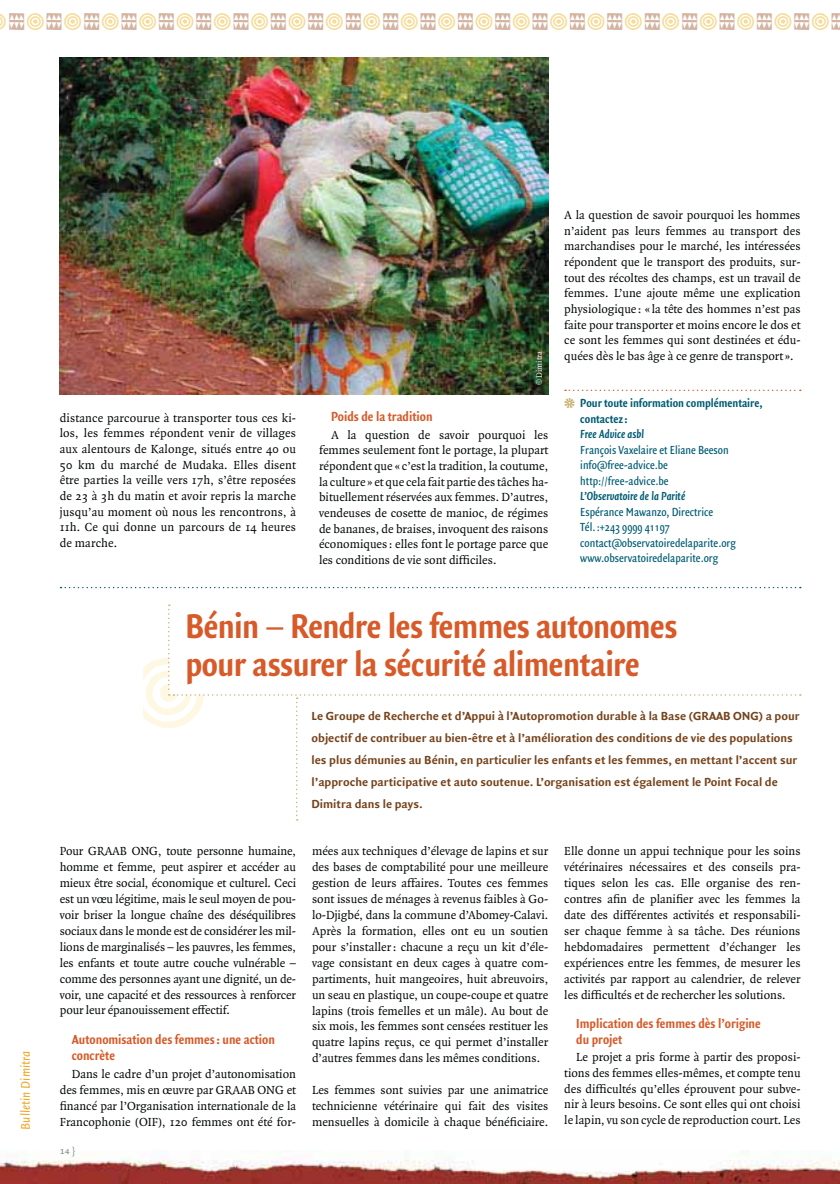
<style>
.page{position:relative;width:840px;height:1184px;background:#fff}
.page>*{position:absolute;margin:0;border:0;box-sizing:border-box;transform-origin:0 0}
.t1{font:700 36.75px/38.1px "Quadraat Sans Con";letter-spacing:-.015em;color:#d75a28}
.t2{font:700 14.1px/15.9px "Quadraat Sans Con";color:#d75a28}
.t3{font:italic 13.35px "Quadraat Sans";color:#f2a31e}
.t4{font:12.6px/15.9px "Quadraat";color:#040809;text-align:justify}
.t5{font:700 12.6px/21.9px "Quadraat Sans";color:#75431b}
.t6{font:12.6px/15.5px "Quadraat Sans Con";color:#015c73}
.t7{font:700 12.6px/15.5px "Quadraat Sans Con";color:#015c73}
.t8{font:italic 700 12.6px "Quadraat Sans Con";color:#015c73}
.t9{font:9.9px "Quadraat Small Caps";color:#868785}
.t10{font:8.4px "Quadraat";color:#fff}
.s1{font-weight:400}
</style>
<div class="page">
<img style="left:0;top:1150px;width:839px;height:33px">
<svg style="left:143px;top:604px;width:657px;height:216px"></svg>
<svg style="left:60px;top:587px;width:740px;height:1px"></svg>
<svg style="left:564px;top:389px;width:236px;height:2px"></svg>
<img style="left:60px;top:57px;width:488px;height:337px">
<p class="t3" style="left:20px;top:1129px;width:81px;rotate:-90deg">Bulletin Dimitra</p>
<p class="t10" style="left:535px;top:385px;width:36px;rotate:-90deg">© Dimitra</p>
<p class="t4" style="left:60px;top:411px;width:238px">distance parcourue à transporter tous ces ki&shy;los, les femmes répondent venir de villages aux alentours de Kalonge, situés entre 40 ou 50 km du marché de Mudaka. Elles disent être parties la veille vers 17h, s’être reposées de 23 à 3h du matin et avoir repris la marche jusqu’au moment où nous les rencontrons, à 11h. Ce qui donne un parcours de 14 heures de marche.</p>
<p class="t2" style="left:331px;top:409px;width:103px">Poids de la tradition</p>
<p class="t4" style="left:319px;top:428px;width:231px;text-indent:12px">A la question de savoir pourquoi les femmes seulement font le portage, la plupart répondent que « c’est la tradition, la coutume, la culture » et que cela fait partie des tâches ha&shy;bituellement réservées aux femmes. D’autres, vendeuses de cosette de manioc, de régimes de bananes, de braises, invoquent des raisons économiques : elles font le portage parce que les conditions de vie sont difficiles.</p>
<p class="t4" style="left:564px;top:208px;width:238px">A la question de savoir pourquoi les hommes n’aident pas leurs femmes au transport des marchandises pour le marché, les intéressées répondent que le transport des produits, sur&shy;tout des récoltes des champs, est un travail de femmes. L’une ajoute même une explication physiologique : « la tête des hommes n’est pas faite pour transporter et moins encore le dos et ce sont les femmes qui sont destinées et édu&shy;quées dès le bas âge à ce genre de transport ».</p>
<p class="t7" style="left:580px;top:396px;width:184px">Pour toute information complémentaire, contactez :</p>
<p class="t8" style="left:580px;top:429px;width:65px">Free Advice asbl</p>
<p class="t6" style="left:580px;top:443px;width:150px">François Vaxelaire et Eliane Beeson info@free-advice.be http://free-advice.be</p>
<p class="t8" style="left:580px;top:491px;width:106px">L’Observatoire de la Parité</p>
<p class="t6" style="left:580px;top:505px;width:157px">Espérance Mawanzo, Directrice<br>Tél. :+243 9999 41197 contact@observatoiredelaparite.org www.observatoiredelaparite.org</p>
<h1 class="t1" style="left:185px;top:609px;width:493px">Bénin <span class="s1">–</span> Rendre les femmes autonomes pour assurer la sécurité alimentaire</h1>
<p class="t5" style="left:311px;top:706px;width:489px">Le Groupe de Recherche et d’Appui à l’Autopromotion durable à la Base (GRAAB ONG) a pour objectif de contribuer au bien-être et à l’amélioration des conditions de vie des populations les plus démunies au Bénin, en particulier les enfants et les femmes, en mettant l’accent sur l’approche participative et auto soutenue. L’organisation est également le Point Focal de Dimitra dans le pays.</p>
<p class="t4" style="left:60px;top:843px;width:238px">Pour GRAAB ONG, toute personne humaine, homme et femme, peut aspirer et accéder au mieux être social, économique et culturel. Ceci est un vœu légitime, mais le seul moyen de pou&shy;voir briser la longue chaîne des déséquilibres sociaux dans le monde est de considérer les mil&shy;lions de marginalisés – les pauvres, les femmes, les enfants et toute autre couche vulnérable – comme des personnes ayant une dignité, un de&shy;voir, une capacité et des ressources à renforcer pour leur épanouissement effectif.</p>
<p class="t2" style="left:72px;top:1032px;width:204px">Autonomisation des femmes : une action concrète</p>
<p class="t4" style="left:60px;top:1067px;width:238px;text-indent:12px">Dans le cadre d’un projet d’autonomisation des femmes, mis en œuvre par GRAAB ONG et financé par l’Organisation internationale de la Francophonie (OIF), 120 femmes ont été for-</p>
<p class="t9" style="left:60px;top:1145px;width:17px">14 }</p>
<p class="t4" style="left:312px;top:844px;width:238px">mées aux techniques d’élevage de lapins et sur des bases de comptabilité pour une meilleure gestion de leurs affaires. Toutes ces femmes sont issues de ménages à revenus faibles à Go&shy;lo-Djigbé, dans la commune d’Abomey-Calavi.<br>Après la formation, elles ont eu un soutien pour s’installer : chacune a reçu un kit d’éle&shy;vage consistant en deux cages à quatre com&shy;partiments, huit mangeoires, huit abreuvoirs, un seau en plastique, un coupe-coupe et quatre lapins (trois femelles et un mâle). Au bout de six mois, les femmes sont censées restituer les quatre lapins reçus, ce qui permet d’installer d’autres femmes dans les mêmes conditions.</p>
<p class="t4" style="left:312px;top:1083px;width:238px">Les femmes sont suivies par une animatrice technicienne vétérinaire qui fait des visites mensuelles à domicile à chaque bénéficiaire.</p>
<p class="t4" style="left:564px;top:843px;width:238px">Elle donne un appui technique pour les soins vétérinaires nécessaires et des conseils pra&shy;tiques selon les cas. Elle organise des ren&shy;contres afin de planifier avec les femmes la date des différentes activités et responsabili&shy;ser chaque femme à sa tâche. Des réunions hebdomadaires permettent d’échanger les expériences entre les femmes, de mesurer les activités par rapport au calendrier, de relever les difficultés et de rechercher les solutions.</p>
<p class="t2" style="left:576px;top:1016px;width:186px">Implication des femmes dès l’origine du projet</p>
<p class="t4" style="left:564px;top:1050px;width:238px;text-indent:12px">Le projet a pris forme à partir des proposi&shy;tions des femmes elles-mêmes, et compte tenu des difficultés qu’elles éprouvent pour subve&shy;nir à leurs besoins. Ce sont elles qui ont choisi le lapin, vu son cycle de reproduction court. Les</p>
</div>
